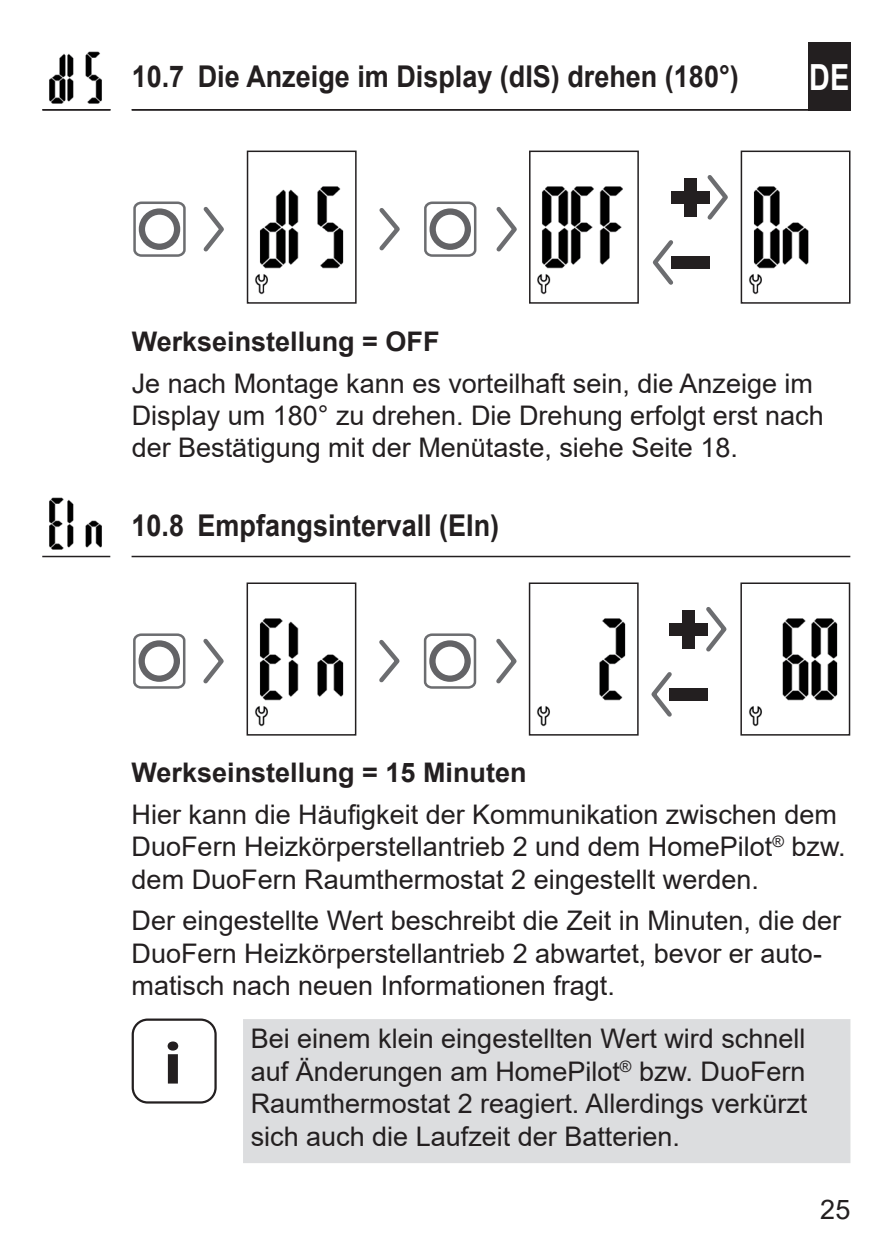
<style>
.page{position:relative;width:893px;height:1259px;background:#fff}
.page>*{position:absolute;margin:0;border:0;box-sizing:border-box;transform-origin:0 0}
.INFO-Icon{font:700 60px "Myriad Pro";color:#231f20;scale:1.1 1}
.t1{font:700 36px "Arial";color:#fff;scale:.8 1}
.t2{font:700 30px "Arial";color:#231f20;scale:.9 1}
.Fließtext_-_DE{font:27px/32.4px "Arial";color:#231f20}
.Nützliche_Infos_-_DE{font:27px/32.4px "Arial";color:#231f20;text-align:justify}
.Untertitel_-_DE{font:700 27px "Arial";color:#231f20}
</style>
<div class="page">
<div style="left:808px;top:42px;width:42px;height:69px;background:#231f20"></div>
<hr style="left:132px;top:109px;width:718px;height:2px;background:#231f20">
<hr style="left:42px;top:109px;width:68px;height:2px;background:#231f20">
<img style="left:255px;top:186px;width:89px;height:109px">
<div style="left:247px;top:151px;width:110px;height:153px;border:2px solid #231f20"></div>
<svg style="left:379px;top:208px;width:21px;height:43px"></svg>
<div style="left:133px;top:201px;width:53px;height:56px;border:3px solid #6c6d70;border-radius:6px"></div>
<svg style="left:142px;top:212px;width:35px;height:35px"></svg>
<div style="left:139px;top:208px;width:41px;height:42px;border:6px solid #636366;border-radius:50%"></div>
<svg style="left:203px;top:207px;width:21px;height:45px"></svg>
<div style="left:424px;top:201px;width:52px;height:56px;border:3px solid #6c6d70;border-radius:6px"></div>
<svg style="left:433px;top:212px;width:35px;height:35px"></svg>
<div style="left:429px;top:208px;width:42px;height:42px;border:6px solid #636366;border-radius:50%"></div>
<svg style="left:496px;top:207px;width:21px;height:45px"></svg>
<img style="left:537px;top:186px;width:86px;height:109px">
<div style="left:529px;top:151px;width:110px;height:153px;border:2px solid #231f20"></div>
<img style="left:749px;top:186px;width:60px;height:109px">
<div style="left:741px;top:151px;width:109px;height:153px;border:2px solid #231f20"></div>
<div style="left:671px;top:191px;width:38px;height:12px;background:#231f20"></div>
<div style="left:684px;top:178px;width:12px;height:38px;background:#231f20"></div>
<div style="left:671px;top:256px;width:38px;height:12px;background:#231f20"></div>
<svg style="left:652px;top:240px;width:25px;height:45px"></svg>
<svg style="left:703px;top:175px;width:25px;height:45px"></svg>
<img style="left:49px;top:51px;width:53px;height:53px">
<svg style="left:42px;top:556px;width:808px;height:1px"></svg>
<img style="left:49px;top:497px;width:53px;height:53px">
<div style="left:243px;top:1019px;width:607px;height:144px;background:#dcdddf"></div>
<div style="left:132px;top:1018px;width:85px;height:85px;border:2px solid #231f20;border-radius:15px"></div>
<img style="left:749px;top:618px;width:89px;height:109px">
<div style="left:740px;top:582px;width:110px;height:153px;border:2px solid #231f20"></div>
<img style="left:255px;top:618px;width:89px;height:109px">
<div style="left:247px;top:582px;width:109px;height:153px;border:2px solid #231f20"></div>
<img style="left:537px;top:618px;width:89px;height:109px">
<div style="left:529px;top:582px;width:110px;height:153px;border:2px solid #231f20"></div>
<svg style="left:379px;top:639px;width:21px;height:44px"></svg>
<div style="left:133px;top:633px;width:52px;height:56px;border:3px solid #6c6d70;border-radius:6px"></div>
<svg style="left:142px;top:643px;width:35px;height:35px"></svg>
<div style="left:139px;top:640px;width:41px;height:42px;border:6px solid #636366;border-radius:50%"></div>
<svg style="left:203px;top:638px;width:21px;height:46px"></svg>
<div style="left:424px;top:633px;width:52px;height:56px;border:3px solid #6c6d70;border-radius:6px"></div>
<svg style="left:432px;top:643px;width:36px;height:35px"></svg>
<div style="left:429px;top:640px;width:42px;height:42px;border:6px solid #636366;border-radius:50%"></div>
<svg style="left:496px;top:638px;width:21px;height:46px"></svg>
<div style="left:670px;top:623px;width:38px;height:12px;background:#231f20"></div>
<div style="left:683px;top:610px;width:12px;height:38px;background:#231f20"></div>
<div style="left:670px;top:688px;width:38px;height:12px;background:#231f20"></div>
<svg style="left:651px;top:672px;width:25px;height:45px"></svg>
<svg style="left:702px;top:607px;width:25px;height:45px"></svg>
<p class="t2" style="left:132px;top:56px;width:676px">10.7 Die Anzeige im Display (dIS) drehen (180°)</p>
<h2 class="t1" style="left:809px;top:52px;width:52px">DE</h2>
<p class="Untertitel_-_DE" style="left:132px;top:322px;width:309px">Werkseinstellung = OFF</p>
<p class="Fließtext_-_DE" style="left:132px;top:367px;width:694px">Je nach Montage kann es vorteilhaft sein, die Anzeige im<br>Display um 180° zu drehen. Die Drehung erfolgt erst nach der Bestätigung mit der Menütaste, siehe Seite 18.</p>
<p class="t2" style="left:132px;top:504px;width:410px">10.8 Empfangsintervall (EIn)</p>
<p class="Untertitel_-_DE" style="left:132px;top:753px;width:396px">Werkseinstellung = 15 Minuten</p>
<p class="Fließtext_-_DE" style="left:132px;top:798px;width:715px">Hier kann die Häufigkeit der Kommunikation zwischen dem<br>DuoFern Heizkörperstellantrieb 2 und dem HomePilot<sup>®</sup> bzw. dem DuoFern Raumthermostat 2 eingestellt werden.</p>
<p class="Fließtext_-_DE" style="left:132px;top:904px;width:711px">Der eingestellte Wert beschreibt die Zeit in Minuten, die der<br>DuoFern Heizkörperstellantrieb 2 abwartet, bevor er auto&shy;matisch nach neuen Informationen fragt.</p>
<p class="INFO-Icon" style="left:164px;top:1029px;width:18px">i</p>
<p class="Nützliche_Infos_-_DE" style="left:251px;top:1022px;width:558px">Bei einem klein eingestellten Wert wird schnell auf Änderungen am HomePilot<sup>®</sup> bzw. DuoFern Raumthermostat 2 reagiert. Allerdings verkürzt sich auch die Laufzeit der Batterien.</p>
<p class="Nützliche_Infos_-_DE" style="left:820px;top:1193px;width:32px">25</p>
</div>
